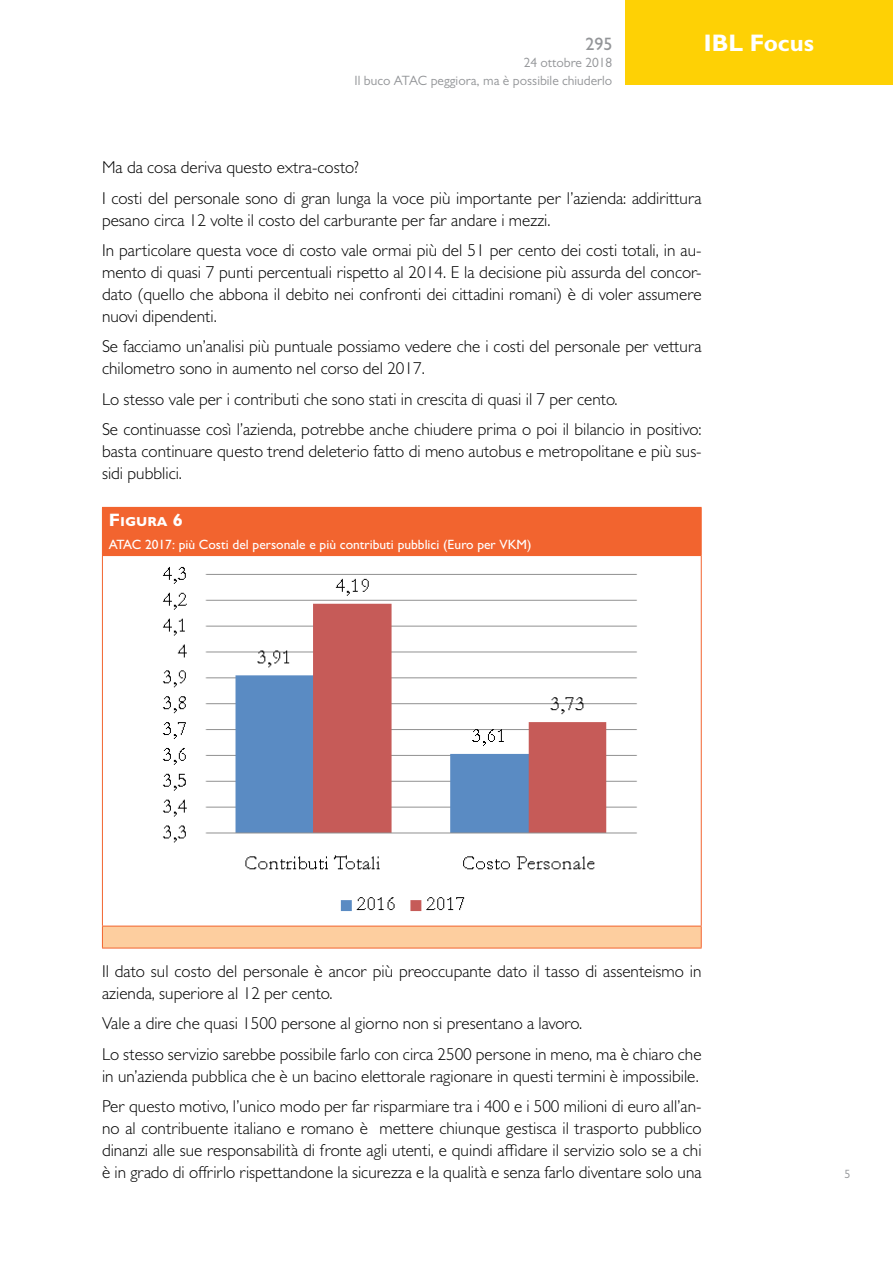
<style>
.page{position:relative;width:893px;height:1263px;background:#fff}
.page>*{position:absolute;margin:0;border:0;box-sizing:border-box;transform-origin:0 0}
.t1{font:700 24px "Gill Sans MT Pro";color:#fff}
.Dida_Number{font:700 18px "Gill Sans MT Pro";color:#fff;scale:1.05 1}
.t2{font:500 18px "Gill Sans MT Pro";color:#939598}
.Body{font:300 17.25px/21.9px "Gill Sans MT Pro";color:#000}
.Dida-Header{font:500 13.5px "Gill Sans MT Pro";color:#fff}
.t3{font:13.5px "Gill Sans MT Pro";color:#939598}
.t4{font:12px "Gill Sans MT Pro";color:#939598}
</style>
<div class="page">
<div style="left:625px;top:0;width:268px;height:85px;background:#fed105"></div>
<div style="left:102px;top:507px;width:599px;height:48px;background:#f2642f"></div>
<div style="left:102px;top:926px;width:599px;height:22px;background:#fdce9f"></div>
<hr style="left:102px;top:555px;width:600px;height:1px;background:#f2642f">
<hr style="left:102px;top:926px;width:600px;height:1px;background:#f2642f">
<hr style="left:102px;top:507px;width:600px;height:1px;background:#f2642f">
<hr style="left:701px;top:508px;width:1px;height:47px;background:#f2642f">
<hr style="left:102px;top:556px;width:1px;height:370px;background:#f2642f">
<hr style="left:701px;top:556px;width:1px;height:370px;background:#f2642f">
<svg style="left:102px;top:926px;width:1px;height:22px"></svg>
<svg style="left:701px;top:926px;width:1px;height:22px"></svg>
<hr style="left:102px;top:948px;width:600px;height:1px;background:#f2642f">
<img style="left:162px;top:566px;width:475px;height:346px">
<p class="t2" style="left:585px;top:33px;width:28px">295</p>
<h1 class="t1" style="left:704px;top:28px;width:112px">IBL Focus</h1>
<p class="t3" style="left:524px;top:54px;width:90px">24 ottobre 2018</p>
<p class="t3" style="left:354px;top:72px;width:259px">Il buco ATAC peggiora, ma è possibile chiuderlo</p>
<p class="Body" style="left:102px;top:156px;width:259px">Ma da cosa deriva questo extra-costo?</p>
<p class="Body" style="left:102px;top:187px;width:601px">I costi del personale sono di gran lunga la voce più importante per l’azienda: addirittura pesano circa 12 volte il costo del carburante per far andare i mezzi.</p>
<p class="Body" style="left:102px;top:239px;width:601px;text-align:justify">In particolare questa voce di costo vale ormai più del 51 per cento dei costi totali, in au&shy;mento di quasi 7 punti percentuali rispetto al 2014. E la decisione più assurda del concor&shy;dato (quello che abbona il debito nei confronti dei cittadini romani) è di voler assumere nuovi dipendenti.</p>
<p class="Body" style="left:102px;top:335px;width:601px">Se facciamo un’analisi più puntuale possiamo vedere che i costi del personale per vettura chilometro sono in aumento nel corso del 2017.</p>
<p class="Body" style="left:102px;top:388px;width:517px">Lo stesso vale per i contributi che sono stati in crescita di quasi il 7 per cento.</p>
<p class="Body" style="left:102px;top:418px;width:601px;text-align:justify">Se continuasse così l’azienda, potrebbe anche chiudere prima o poi il bilancio in positivo: basta continuare questo trend deleterio fatto di meno autobus e metropolitane e più sus&shy;sidi pubblici.</p>
<p class="Dida_Number" style="left:109px;top:509px;width:72px">Figura 6</p>
<p class="Dida-Header" style="left:109px;top:537px;width:424px">ATAC 2017: più Costi del personale e più contributi pubblici (Euro per VKM)</p>
<p class="Body" style="left:102px;top:960px;width:601px">Il dato sul costo del personale è ancor più preoccupante dato il tasso di assenteismo in azienda, superiore al 12 per cento.</p>
<p class="Body" style="left:102px;top:1012px;width:482px">Vale a dire che quasi 1500 persone al giorno non si presentano a lavoro.</p>
<p class="Body" style="left:102px;top:1043px;width:601px">Lo stesso servizio sarebbe possibile farlo con circa 2500 persone in meno, ma è chiaro che in un’azienda pubblica che è un bacino elettorale ragionare in questi termini è impossibile.</p>
<p class="Body" style="left:102px;top:1095px;width:601px;text-align:justify">Per questo motivo, l’unico modo per far risparmiare tra i 400 e i 500 milioni di euro all’an&shy;no al contribuente italiano e romano è mettere chiunque gestisca il trasporto pubblico dinanzi alle sue responsabilità di fronte agli utenti, e quindi affidare il servizio solo se a chi è in grado di offrirlo rispettandone la sicurezza e la qualità e senza farlo diventare solo una</p>
<p class="t4" style="left:844px;top:1167px;width:7px">5</p>
</div>
